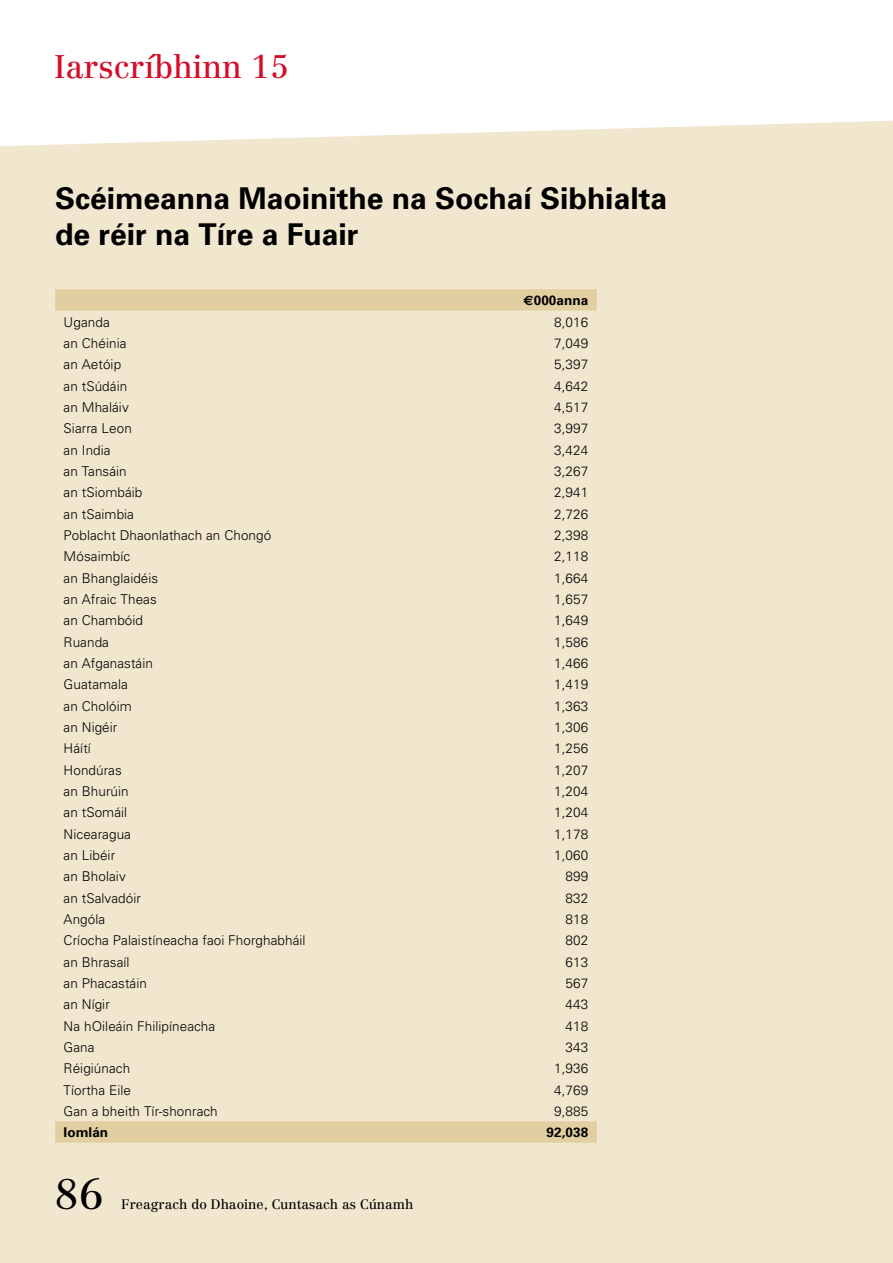
<style>
.page{position:relative;width:893px;height:1263px;background:#fff}
.page>*{position:absolute;margin:0;border:0;box-sizing:border-box;transform-origin:0 0}
.t1{font:42px "Centennial LT";color:#000}
.t2{font:32.1px "Centennial LT";color:#d40e2a}
.t3{font:700 30px/36px "Univers";color:#000}
.t4{font:300 13.5px "Univers";letter-spacing:.005em;color:#000}
.t5{font:13.5px "Centennial LT";color:#000}
.t6{font:700 13.5px "Univers";letter-spacing:.005em;color:#000}
.s1{font-family:"Euro Sans"}
</style>
<div class="page">
<div style="left:0;top:121px;width:893px;height:1142px;background:#f1e7cf"></div>
<div style="left:55px;top:289px;width:542px;height:853px;background:#f1e7cf"></div>
<h2 class="t2" style="left:54px;top:48px;width:236px">Iarscríbhinn 15</h2>
<h3 class="t3" style="left:55px;top:181px;width:613px">Scéimeanna Maoinithe na Sochaí Sibhialta de réir na Tíre a Fuair</h3>
<p class="t6" style="left:524px;top:292px;width:66px"><span class="s1">€</span>000anna</p>
<p class="t4" style="left:64px;top:314px;width:48px">Uganda</p>
<p class="t4" style="left:554px;top:314px;width:36px">8,016</p>
<p class="t4" style="left:64px;top:335px;width:64px">an Chéinia</p>
<p class="t4" style="left:554px;top:335px;width:36px">7,049</p>
<p class="t4" style="left:64px;top:356px;width:59px">an Aetóip</p>
<p class="t4" style="left:554px;top:356px;width:36px">5,397</p>
<p class="t4" style="left:64px;top:378px;width:65px">an tSúdáin</p>
<p class="t4" style="left:554px;top:378px;width:36px">4,642</p>
<p class="t4" style="left:64px;top:399px;width:67px">an Mhaláiv</p>
<p class="t4" style="left:554px;top:399px;width:36px">4,517</p>
<p class="t4" style="left:64px;top:420px;width:70px">Siarra Leon</p>
<p class="t4" style="left:554px;top:420px;width:36px">3,997</p>
<p class="t4" style="left:64px;top:442px;width:48px">an India</p>
<p class="t4" style="left:554px;top:442px;width:36px">3,424</p>
<p class="t4" style="left:64px;top:463px;width:65px">an Tansáin</p>
<p class="t4" style="left:554px;top:463px;width:36px">3,267</p>
<p class="t4" style="left:64px;top:484px;width:80px">an tSiombáib</p>
<p class="t4" style="left:554px;top:484px;width:36px">2,941</p>
<p class="t4" style="left:64px;top:506px;width:72px">an tSaimbia</p>
<p class="t4" style="left:554px;top:506px;width:36px">2,726</p>
<p class="t4" style="left:64px;top:527px;width:209px">Poblacht Dhaonlathach an Chongó</p>
<p class="t4" style="left:554px;top:527px;width:36px">2,398</p>
<p class="t4" style="left:64px;top:548px;width:68px">Mósaimbíc</p>
<p class="t4" style="left:554px;top:548px;width:36px">2,118</p>
<p class="t4" style="left:64px;top:570px;width:96px">an Bhanglaidéis</p>
<p class="t4" style="left:554px;top:570px;width:36px">1,664</p>
<p class="t4" style="left:64px;top:591px;width:95px">an Afraic Theas</p>
<p class="t4" style="left:554px;top:591px;width:36px">1,657</p>
<p class="t4" style="left:64px;top:612px;width:81px">an Chambóid</p>
<p class="t4" style="left:554px;top:612px;width:36px">1,649</p>
<p class="t4" style="left:64px;top:634px;width:47px">Ruanda</p>
<p class="t4" style="left:554px;top:634px;width:36px">1,586</p>
<p class="t4" style="left:64px;top:655px;width:91px">an Afganastáin</p>
<p class="t4" style="left:554px;top:655px;width:36px">1,466</p>
<p class="t4" style="left:64px;top:676px;width:66px">Guatamala</p>
<p class="t4" style="left:554px;top:676px;width:36px">1,419</p>
<p class="t4" style="left:64px;top:698px;width:70px">an Cholóim</p>
<p class="t4" style="left:554px;top:698px;width:36px">1,363</p>
<p class="t4" style="left:64px;top:719px;width:55px">an Nigéir</p>
<p class="t4" style="left:554px;top:719px;width:36px">1,306</p>
<p class="t4" style="left:64px;top:740px;width:29px">Háítí</p>
<p class="t4" style="left:554px;top:740px;width:36px">1,256</p>
<p class="t4" style="left:64px;top:761px;width:60px">Hondúras</p>
<p class="t4" style="left:554px;top:761px;width:36px">1,207</p>
<p class="t4" style="left:64px;top:783px;width:67px">an Bhurúin</p>
<p class="t4" style="left:554px;top:783px;width:36px">1,204</p>
<p class="t4" style="left:64px;top:804px;width:65px">an tSomáil</p>
<p class="t4" style="left:554px;top:804px;width:36px">1,204</p>
<p class="t4" style="left:64px;top:825px;width:69px">Nicearagua</p>
<p class="t4" style="left:554px;top:825px;width:36px">1,178</p>
<p class="t4" style="left:64px;top:847px;width:53px">an Libéir</p>
<p class="t4" style="left:554px;top:847px;width:36px">1,060</p>
<p class="t4" style="left:64px;top:868px;width:64px">an Bholaiv</p>
<p class="t4" style="left:566px;top:868px;width:24px">899</p>
<p class="t4" style="left:64px;top:889px;width:79px">an tSalvadóir</p>
<p class="t4" style="left:566px;top:889px;width:24px">832</p>
<p class="t4" style="left:64px;top:911px;width:43px">Angóla</p>
<p class="t4" style="left:566px;top:911px;width:24px">818</p>
<p class="t4" style="left:64px;top:932px;width:243px">Críocha Palaistíneacha faoi Fhorghabháil</p>
<p class="t4" style="left:566px;top:932px;width:24px">802</p>
<p class="t4" style="left:64px;top:953px;width:67px">an Bhrasaíl</p>
<p class="t4" style="left:566px;top:953px;width:24px">613</p>
<p class="t4" style="left:64px;top:975px;width:85px">an Phacastáin</p>
<p class="t4" style="left:566px;top:975px;width:24px">567</p>
<p class="t4" style="left:64px;top:996px;width:48px">an Nígir</p>
<p class="t4" style="left:566px;top:996px;width:24px">443</p>
<p class="t4" style="left:64px;top:1017px;width:153px">Na hOileáin Fhilipíneacha</p>
<p class="t4" style="left:566px;top:1017px;width:24px">418</p>
<p class="t4" style="left:64px;top:1039px;width:32px">Gana</p>
<p class="t4" style="left:566px;top:1039px;width:24px">343</p>
<p class="t4" style="left:64px;top:1060px;width:68px">Réigiúnach</p>
<p class="t4" style="left:554px;top:1060px;width:36px">1,936</p>
<p class="t4" style="left:64px;top:1081px;width:69px">Tíortha Eile</p>
<p class="t4" style="left:554px;top:1081px;width:36px">4,769</p>
<p class="t4" style="left:64px;top:1103px;width:156px">Gan a bheith Tír-shonrach</p>
<p class="t4" style="left:554px;top:1103px;width:36px">9,885</p>
<p class="t6" style="left:64px;top:1124px;width:46px">Iomlán</p>
<p class="t6" style="left:547px;top:1124px;width:43px">92,038</p>
<h1 class="t1" style="left:54px;top:1169px;width:51px">86</h1>
<p class="t5" style="left:121px;top:1196px;width:294px">Freagrach do Dhaoine, Cuntasach as Cúnamh</p>
</div>
